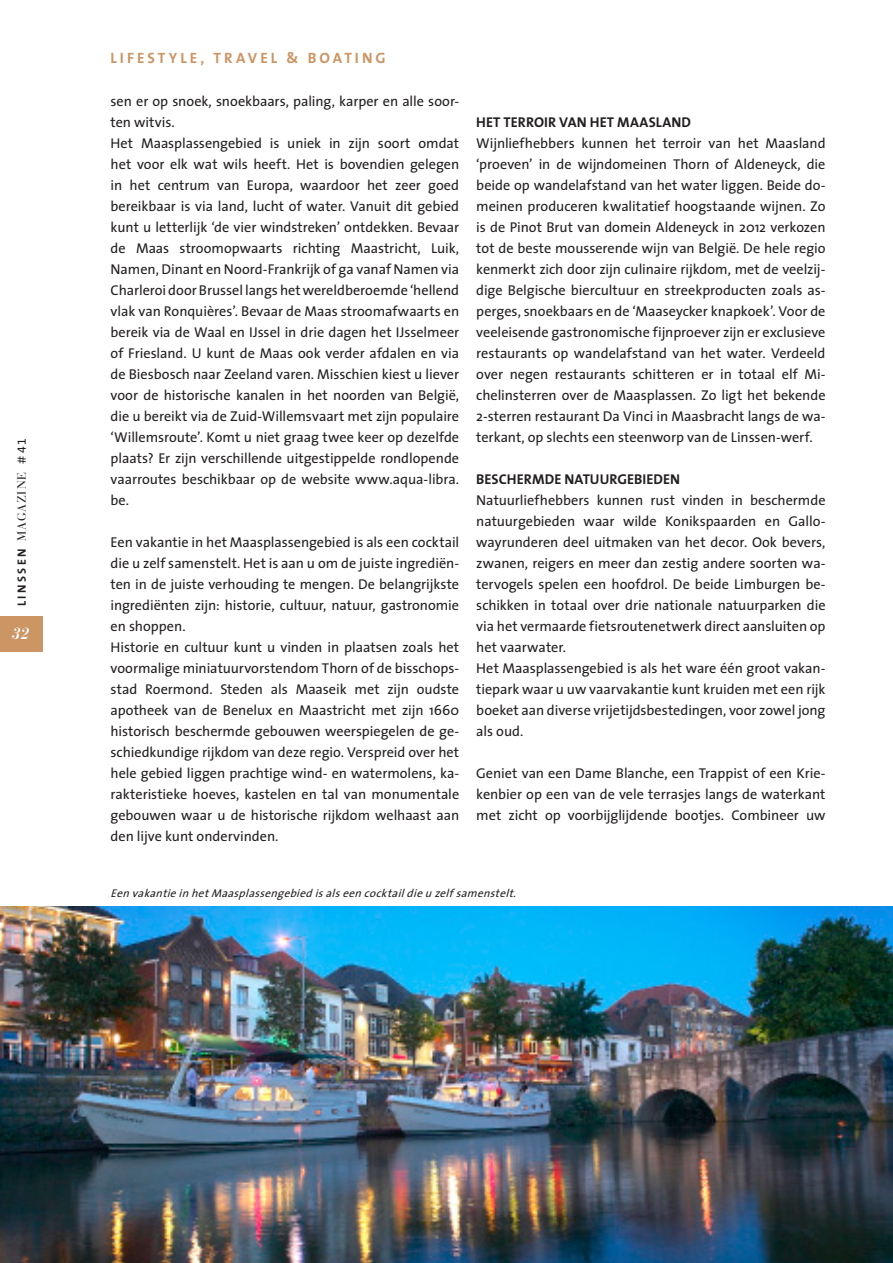
<style>
.page{position:relative;width:893px;height:1263px;background:#fff}
.page>*{position:absolute;margin:0;border:0;box-sizing:border-box;transform-origin:0 0}
.t1{font:italic 700 16.05px "Bauer Bodoni";color:#fff}
.t2{font:700 15px "The Sans";letter-spacing:.2em;color:#cb9564}
.SP_plattetekst{font:14.25px/21px "The Sans";letter-spacing:-.005em;color:#231f20;text-align:justify}
.SP_plattetekst-2{font:700 14.25px "The Sans";letter-spacing:.005em;color:#231f20}
.t3{font:12px "Bauer Bodoni";letter-spacing:.085em;color:#231f20}
.t4{font:italic 11.25px "The Sans";color:#231f20}
.s1{font-family:"The Sans";font-weight:700}
.s2{font-family:"The Sans"}
.s3{font-family:"The Sans Expert"}
</style>
<div class="page">
<img style="left:0;top:907px;width:893px;height:356px">
<div style="left:0;top:616px;width:43px;height:36px;background:#cb9564"></div>
<p class="t3" style="left:15px;top:606px;width:170px;rotate:-90deg"><span class="s1">LINSSEN</span> MAGAZINE <span class="s2">#</span><span class="s3">41</span></p>
<p class="t1" style="left:12px;top:623px;width:19px">32</p>
<p class="t2" style="left:111px;top:46px;width:277px">LIFESTYLE, TRAVEL &amp; BOATING</p>
<p class="SP_plattetekst" style="left:111px;top:90px;width:350px">sen er op snoek, snoekbaars, paling, karper en alle soor&shy;ten witvis.</p>
<p class="SP_plattetekst" style="left:111px;top:132px;width:350px">Het Maasplassengebied is uniek in zijn soort omdat het voor elk wat wils heeft. Het is bovendien gelegen in het centrum van Europa, waardoor het zeer goed bereikbaar is via land, lucht of water. Vanuit dit gebied kunt u letterlijk ‘de vier windstreken’ ontdekken. Bevaar de Maas stroomopwaarts richting Maastricht, Luik, Namen, Dinant en Noord-Frankrijk of ga vanaf Namen via Charleroi door Brussel langs het wereldberoemde ‘hellend vlak van Ronquières’. Bevaar de Maas stroomafwaarts en bereik via de Waal en IJssel in drie dagen het IJsselmeer of Friesland. U kunt de Maas ook verder afdalen en via de Biesbosch naar Zeeland varen. Misschien kiest u liever voor de historische kanalen in het noorden van België, die u bereikt via de Zuid-Willemsvaart met zijn populaire ‘Willemsroute’. Komt u niet graag twee keer op dezelfde plaats? Er zijn verschillende uitgestippelde rondlopende vaarroutes beschikbaar op de website www.aqua-libra. be.</p>
<p class="SP_plattetekst" style="left:111px;top:531px;width:350px">Een vakantie in het Maasplassengebied is als een cocktail die u zelf samenstelt. Het is aan u om de juiste ingrediën&shy;ten in de juiste verhouding te mengen. De belangrijkste ingrediënten zijn: historie, cultuur, natuur, gastronomie en shoppen.</p>
<p class="SP_plattetekst" style="left:111px;top:636px;width:350px">Historie en cultuur kunt u vinden in plaatsen zoals het voormalige miniatuurvorstendom Thorn of de bisschops&shy;stad Roermond. Steden als Maaseik met zijn oudste apotheek van de Benelux en Maastricht met zijn 1660 historisch beschermde gebouwen weerspiegelen de ge&shy;schiedkundige rijkdom van deze regio. Verspreid over het hele gebied liggen prachtige wind- en watermolens, ka&shy;rakteristieke hoeves, kastelen en tal van monumentale gebouwen waar u de historische rijkdom welhaast aan den lijve kunt ondervinden.</p>
<p class="SP_plattetekst-2" style="left:476px;top:110px;width:216px">HET TERROIR VAN HET MAASLAND</p>
<p class="SP_plattetekst" style="left:476px;top:132px;width:351px">Wijnliefhebbers kunnen het terroir van het Maasland ‘proeven’ in de wijndomeinen Thorn of Aldeneyck, die beide op wandelafstand van het water liggen. Beide do&shy;meinen produceren kwalitatief hoogstaande wijnen. Zo is de Pinot Brut van domein Aldeneyck in 2012 verkozen tot de beste mousserende wijn van België. De hele regio kenmerkt zich door zijn culinaire rijkdom, met de veelzij&shy;dige Belgische biercultuur en streekproducten zoals as&shy;perges, snoekbaars en de ‘Maaseycker knapkoek’. Voor de veeleisende gastronomische fijnproever zijn er exclusieve restaurants op wandelafstand van het water. Verdeeld over negen restaurants schitteren er in totaal elf Mi&shy;chelinsterren over de Maasplassen. Zo ligt het bekende 2-sterren restaurant Da Vinci in Maasbracht langs de wa&shy;terkant, op slechts een steenworp van de Linssen-werf.</p>
<p class="SP_plattetekst-2" style="left:476px;top:467px;width:205px">BESCHERMDE NATUURGEBIEDEN</p>
<p class="SP_plattetekst" style="left:476px;top:489px;width:351px">Natuurliefhebbers kunnen rust vinden in beschermde natuurgebieden waar wilde Konikspaarden en Gallo&shy;wayrunderen deel uitmaken van het decor. Ook bevers, zwanen, reigers en meer dan zestig andere soorten wa&shy;tervogels spelen een hoofdrol. De beide Limburgen be&shy;schikken in totaal over drie nationale natuurparken die via het vermaarde fietsroutenetwerk direct aansluiten op het vaarwater.</p>
<p class="SP_plattetekst" style="left:476px;top:657px;width:351px">Het Maasplassengebied is als het ware één groot vakan&shy;tiepark waar u uw vaarvakantie kunt kruiden met een rijk boeket aan diverse vrijetijdsbestedingen, voor zowel jong als oud.</p>
<p class="SP_plattetekst" style="left:476px;top:762px;width:351px">Geniet van een Dame Blanche, een Trappist of een Krie&shy;kenbier op een van de vele terrasjes langs de waterkant met zicht op voorbijglijdende bootjes. Combineer uw</p>
<p class="t4" style="left:111px;top:886px;width:411px">EenvakantieinhetMaasplassengebiedisalseencocktaildieuzelfsamenstelt.</p>
</div>
